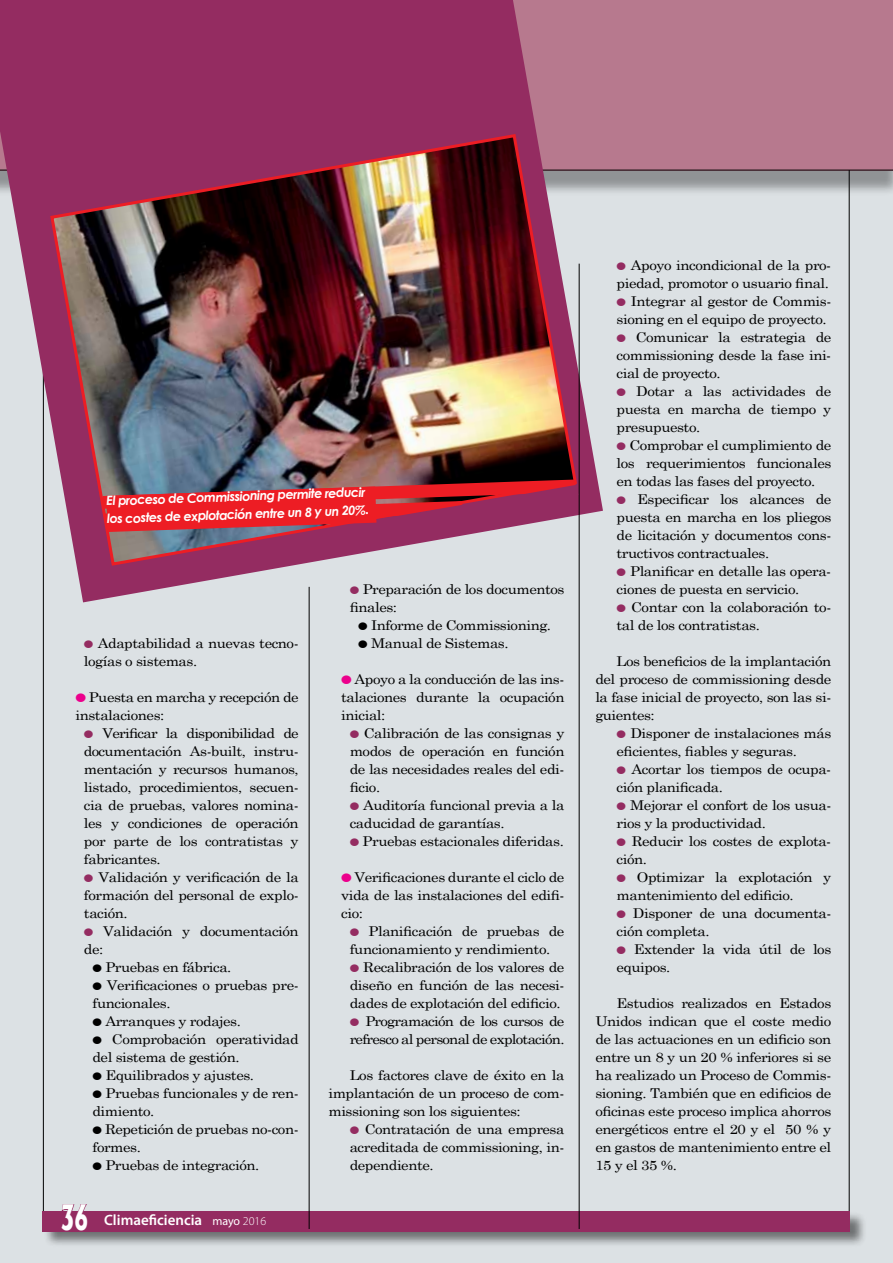
<style>
.page{position:relative;width:893px;height:1263px;background:#fff}
.page>*{position:absolute;margin:0;border:0;box-sizing:border-box;transform-origin:0 0}
.t1{font:800 33.6px "Albertus";color:#fff;scale:.64 1}
.t2{font:600 15px "Myriad Pro";color:#fff}
.t3{font:13.5px/18px "Century Schoolbook";letter-spacing:-.03em;color:#000;scale:1.11 1}
.t4{font:13.5px/18px "Century Schoolbook";letter-spacing:-.05em;color:#000;scale:1.11 1}
.t5{font:italic 700 12.75px/18px "Century Gothic";color:#fff}
.s1{color:#942c61}
.s2{color:#ec008c}
.s3{font-weight:400;font-size:12px}
.s4{font-weight:300;font-size:12px}
</style>
<div class="page">
<div style="left:0;top:166px;width:893px;height:1097px;background:#dce1e4"></div>
<div style="left:0;top:0;width:893px;height:196px;background:#000;opacity:.35"></div>
<div style="left:0;top:0;width:893px;height:170px;background:#b7798e"></div>
<hr style="left:849px;top:170px;width:1px;height:1057px;background:#000">
<hr style="left:43px;top:170px;width:1px;height:1059px;background:#000">
<div style="left:43px;top:1211px;width:824px;height:37px;background:#000;opacity:.5"></div>
<div style="left:43px;top:1211px;width:807px;height:20px;background:#942c61"></div>
<svg style="left:61px;top:1204px;width:26px;height:7px"></svg>
<hr style="left:0;top:170px;width:893px;height:1px;background:#000">
<hr style="left:309px;top:587px;width:1px;height:642px;background:#000">
<svg style="left:0;top:0;width:603px;height:602px;fill:#942c61"></svg>
<img style="left:48px;top:132px;width:531px;height:435px">
<hr style="left:579px;top:264px;width:1px;height:965px;background:#000">
<svg style="left:103px;top:479px;width:475px;height:53px;background:#b93447"></svg>
<p class="t5" style="left:106px;top:491px;width:264px;rotate:-2deg">El proceso de Commissioning permite reducir los costes de explotación entre un 8 y un 20%.</p>
<p class="t3" style="left:84px;top:633px;width:195px"><span class="s1">●</span> Adaptabilidad a nuevas tecno&shy;logías o sistemas.</p>
<p class="t3" style="left:75px;top:687px;width:203px"><span class="s2">●</span> Puesta en marcha y recepción de instalaciones:</p>
<p class="t3" style="left:84px;top:723px;width:195px;text-align:justify"><span class="s1">●</span> Verificar la disponibilidad de documentación As-built, instru&shy;mentación y recursos humanos, listado, procedimientos, secuen&shy;cia de pruebas, valores nomina&shy;les y condiciones de operación por parte de los contratistas y fabricantes.</p>
<p class="t3" style="left:84px;top:867px;width:195px;text-align:justify"><span class="s1">●</span> Validación y verificación de la formación del personal de explo&shy;tación.</p>
<p class="t3" style="left:84px;top:921px;width:195px"><span class="s1">●</span> Validación y documentación de:</p>
<p class="t3" style="left:92px;top:957px;width:127px">● Pruebas en fábrica.</p>
<p class="t3" style="left:92px;top:975px;width:187px">● Verificaciones o pruebas pre&shy;funcionales.</p>
<p class="t3" style="left:92px;top:1011px;width:135px">● Arranques y rodajes.</p>
<p class="t3" style="left:92px;top:1029px;width:187px">● Comprobación operatividad del sistema de gestión.</p>
<p class="t3" style="left:92px;top:1065px;width:147px">● Equilibrados y ajustes.</p>
<p class="t3" style="left:92px;top:1083px;width:187px">● Pruebas funcionales y de ren&shy;dimiento.</p>
<p class="t3" style="left:92px;top:1119px;width:187px">● Repetición de pruebas no-con&shy;formes.</p>
<p class="t3" style="left:92px;top:1155px;width:152px">● Pruebas de integración.</p>
<h1 class="t1" style="left:61px;top:1196px;width:45px">36</h1>
<p class="t2" style="left:104px;top:1212px;width:164px">Climaeficiencia <span class="s3">mayo</span> <span class="s4">2016</span></p>
<p class="t3" style="left:350px;top:579px;width:195px"><span class="s1">●</span> Preparación de los documentos finales:</p>
<p class="t3" style="left:358px;top:615px;width:175px">● Informe de Commissioning.</p>
<p class="t3" style="left:358px;top:633px;width:137px">● Manual de Sistemas.</p>
<p class="t3" style="left:341px;top:669px;width:203px;text-align:justify"><span class="s2">●</span> Apoyo a la conducción de las ins&shy;talaciones durante la ocupación inicial:</p>
<p class="t3" style="left:350px;top:723px;width:195px;text-align:justify"><span class="s1">●</span> Calibración de las consignas y modos de operación en función de las necesidades reales del edi&shy;ficio.</p>
<p class="t3" style="left:350px;top:795px;width:195px"><span class="s1">●</span> Auditoría funcional previa a la caducidad de garantías.</p>
<p class="t3" style="left:350px;top:831px;width:194px"><span class="s1">●</span> Pruebas estacionales diferidas.</p>
<p class="t3" style="left:341px;top:867px;width:203px;text-align:justify"><span class="s2">●</span> Verificaciones durante el ciclo de vida de las instalaciones del edifi&shy;cio:</p>
<p class="t3" style="left:350px;top:921px;width:195px"><span class="s1">●</span> Planificación de pruebas de funcionamiento y rendimiento.</p>
<p class="t3" style="left:350px;top:957px;width:195px;text-align:justify"><span class="s1">●</span> Recalibración de los valores de diseño en función de las necesi&shy;dades de explotación del edificio.</p>
<p class="t4" style="left:350px;top:1011px;width:195px"><span class="s1">●</span> Programación de los cursos de refresco al personal de explotación.</p>
<p class="t3" style="left:328px;top:1065px;width:214px;text-align:justify;text-indent:21px">Los factores clave de éxito en la implantación de un proceso de com&shy;missioning son los siguientes:</p>
<p class="t3" style="left:350px;top:1119px;width:195px;text-align:justify"><span class="s1">●</span> Contratación de una empresa acreditada de commissioning, in&shy;dependiente.</p>
<p class="t3" style="left:617px;top:255px;width:195px"><span class="s1">●</span> Apoyo incondicional de la pro&shy;piedad, promotor o usuario final.</p>
<p class="t3" style="left:617px;top:291px;width:195px"><span class="s1">●</span> Integrar al gestor de Commis&shy;sioning en el equipo de proyecto.</p>
<p class="t3" style="left:617px;top:327px;width:195px;text-align:justify"><span class="s1">●</span> Comunicar la estrategia de commissioning desde la fase ini&shy;cial de proyecto.</p>
<p class="t3" style="left:617px;top:381px;width:195px;text-align:justify"><span class="s1">●</span> Dotar a las actividades de puesta en marcha de tiempo y presupuesto.</p>
<p class="t3" style="left:617px;top:435px;width:195px;text-align:justify"><span class="s1">●</span> Comprobar el cumplimiento de los requerimientos funcionales en todas las fases del proyecto.</p>
<p class="t3" style="left:617px;top:489px;width:195px;text-align:justify"><span class="s1">●</span> Especificar los alcances de puesta en marcha en los pliegos de licitación y documentos cons&shy;tructivos contractuales.</p>
<p class="t3" style="left:617px;top:561px;width:195px"><span class="s1">●</span> Planificar en detalle las opera&shy;ciones de puesta en servicio.</p>
<p class="t3" style="left:617px;top:597px;width:195px"><span class="s1">●</span> Contar con la colaboración to&shy;tal de los contratistas.</p>
<p class="t3" style="left:595px;top:651px;width:214px;text-align:justify;text-indent:21px">Los beneficios de la implantación del proceso de commissioning desde la fase inicial de proyecto, son las si&shy;guientes:</p>
<p class="t3" style="left:617px;top:723px;width:195px"><span class="s1">●</span> Disponer de instalaciones más eficientes, fiables y seguras.</p>
<p class="t3" style="left:617px;top:759px;width:195px"><span class="s1">●</span> Acortar los tiempos de ocupa&shy;ción planificada.</p>
<p class="t3" style="left:617px;top:795px;width:195px"><span class="s1">●</span> Mejorar el confort de los usua&shy;rios y la productividad.</p>
<p class="t3" style="left:617px;top:831px;width:195px"><span class="s1">●</span> Reducir los costes de explota&shy;ción.</p>
<p class="t3" style="left:617px;top:867px;width:195px"><span class="s1">●</span> Optimizar la explotación y mantenimiento del edificio.</p>
<p class="t3" style="left:617px;top:903px;width:195px"><span class="s1">●</span> Disponer de una documenta&shy;ción completa.</p>
<p class="t3" style="left:617px;top:939px;width:195px"><span class="s1">●</span> Extender la vida útil de los equipos.</p>
<p class="t3" style="left:595px;top:993px;width:214px;text-align:justify;text-indent:21px">Estudios realizados en Estados Unidos indican que el coste medio de las actuaciones en un edificio son entre un 8 y un 20 % inferiores si se ha realizado un Proceso de Commis&shy;sioning. También que en edificios de oficinas este proceso implica ahorros energéticos entre el 20 y el 50 % y en gastos de mantenimiento entre el 15 y el 35 %.</p>
</div>
